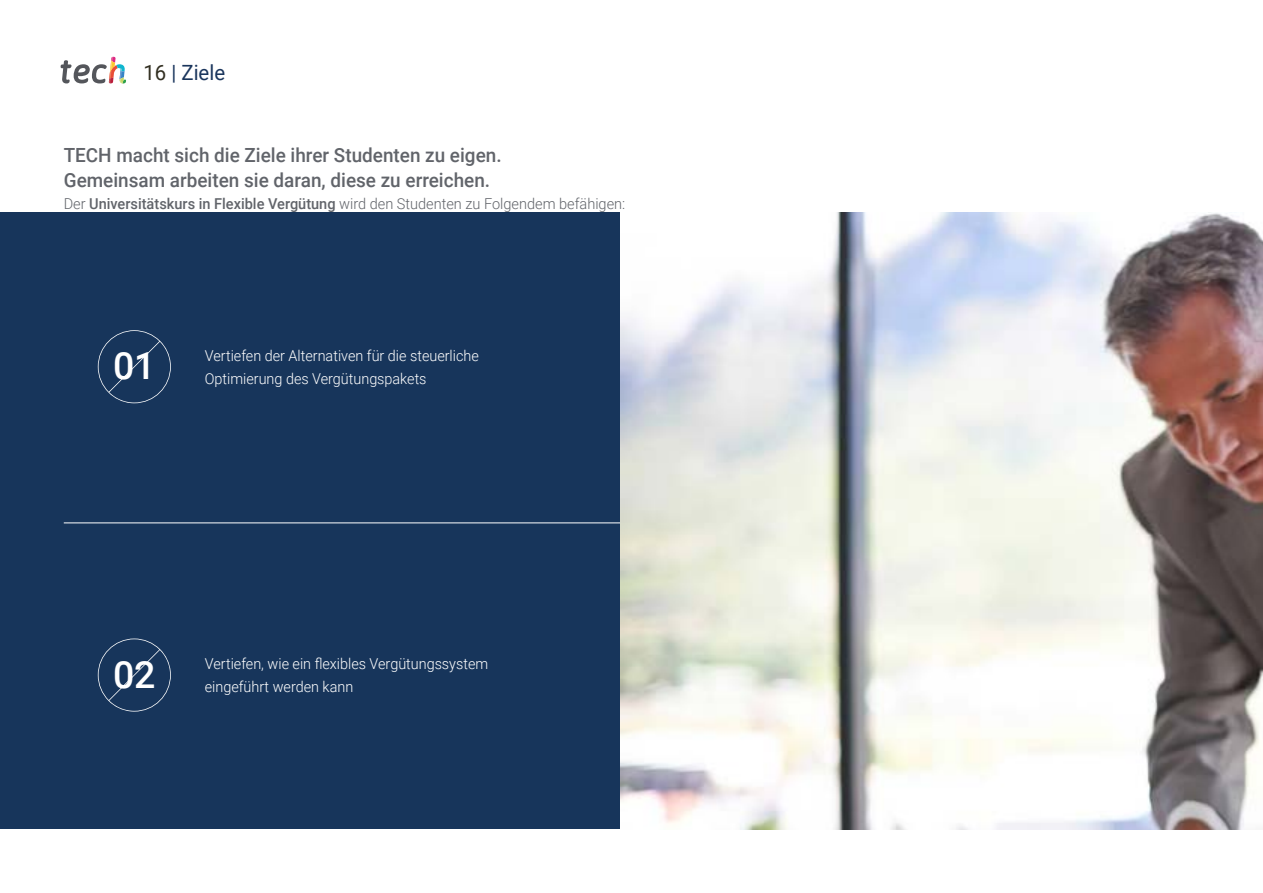
<style>
.page{position:relative;width:1263px;height:893px;background:#fff}
.page>*{position:absolute;margin:0;border:0;box-sizing:border-box;transform-origin:0 0}
.t1{font:500 37.5px "Roboto";color:#fff}
.t2{font:21px "Roboto";color:#1a355c}
.t3{font:500 19.5px/25.5px "Roboto";color:#61646a}
.t4{font:300 15px/22.5px "Roboto";color:#fff;scale:.96 1}
.t5{font:300 15px "Roboto";color:#61646a}
.s1{color:#312e20}
.s2{font-weight:500}
</style>
<div class="page">
<svg style="left:61px;top:57px;width:65px;height:27px"></svg>
<div style="left:0;top:213px;width:621px;height:616px;background:#17355b"></div>
<svg style="left:98px;top:330px;width:73px;height:73px"></svg>
<svg style="left:98px;top:638px;width:73px;height:74px"></svg>
<hr style="left:64px;top:523px;width:1199px;height:1px;background:#fff">
<img style="left:621px;top:213px;width:642px;height:616px">
<h2 class="t2" style="left:144px;top:57px;width:83px"><span class="s1">16</span> | Ziele</h2>
<h3 class="t3" style="left:64px;top:141px;width:439px">TECH macht sich die Ziele ihrer Studenten zu eigen.<br>Gemeinsam arbeiten sie daran, diese zu erreichen.</h3>
<p class="t5" style="left:64px;top:193px;width:563px">Der <span class="s2">Universitätskurs in Flexible Vergütung</span> wird den Studenten zu Folgendem befähigen:</p>
<h1 class="t1" style="left:113px;top:340px;width:44px">01</h1>
<p class="t4" style="left:205px;top:344px;width:287px">Vertiefen der Alternativen für die steuerliche<br>Optimierung des Vergütungspakets</p>
<h1 class="t1" style="left:113px;top:648px;width:44px">02</h1>
<p class="t4" style="left:205px;top:652px;width:297px">Vertiefen, wie ein flexibles Vergütungssystem eingeführt werden kann</p>
</div>
